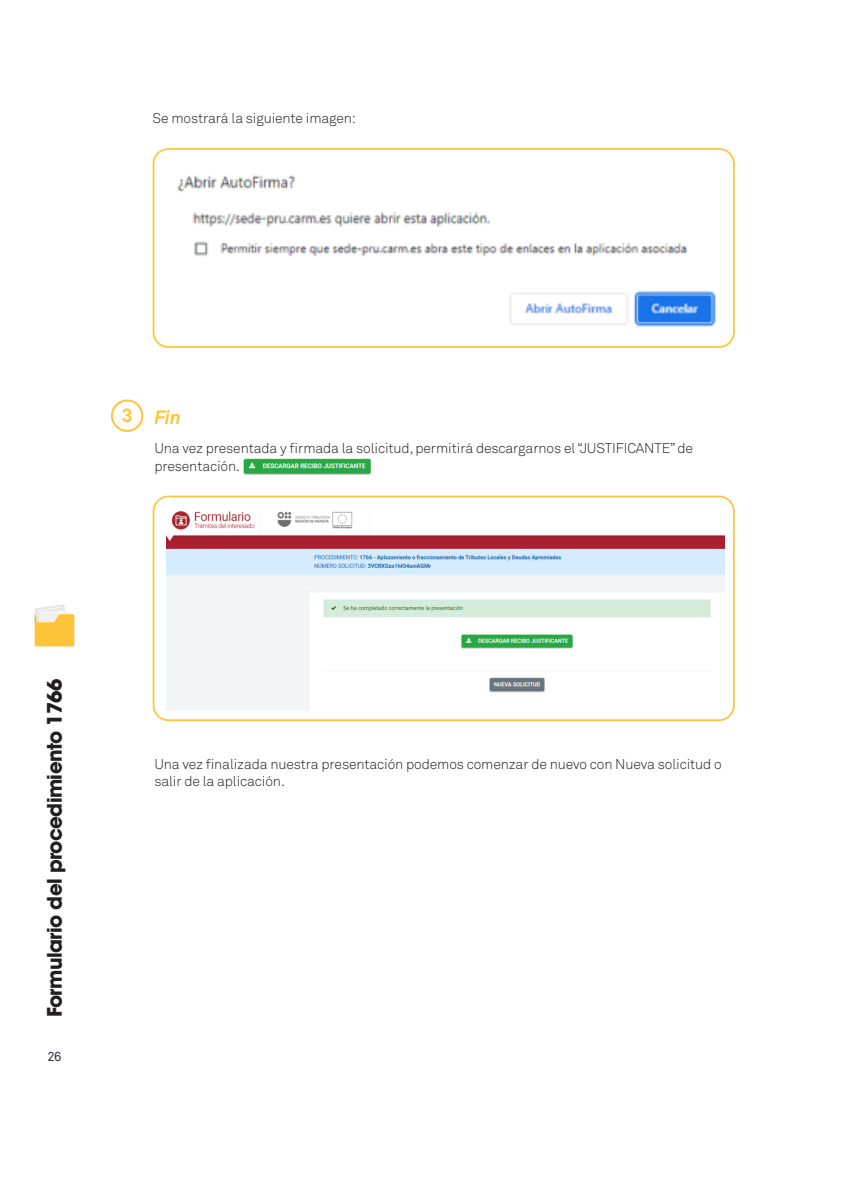
<style>
.page{position:relative;width:844px;height:1191px;background:#fff}
.page>*{position:absolute;margin:0;border:0;box-sizing:border-box;transform-origin:0 0}
.t1{font:700 19.95px "ITC Avant Garde Std";letter-spacing:-.03em;color:#231f20}
.t2{font:italic 700 19.07px "Akkurat";color:#fec53a}
.t3{font:700 19.07px "Akkurat";color:#fec53a}
.t4{font:300 14px/17.5px "Akkurat";letter-spacing:-.01em;color:#231f20}
.t5{font:12.95px "Akkurat";color:#352b48}
</style>
<div class="page">
<svg style="left:35px;top:604px;width:39px;height:42px"></svg>
<div style="left:153px;top:148px;width:581px;height:200px;border:2px solid #fec53a;border-radius:15px"></div>
<div style="left:153px;top:495px;width:581px;height:226px;border:2px solid #fec53a;border-radius:15px"></div>
<img style="left:177px;top:175px;width:539px;height:152px">
<div style="left:111px;top:399px;width:32px;height:33px;border:2px solid #fec53a;border-radius:50%"></div>
<img style="left:243px;top:458px;width:129px;height:17px">
<img style="left:167px;top:511px;width:557px;height:199px">
<p class="t4" style="left:153px;top:109px;width:205px">Se mostrará la siguiente imagen:</p>
<p class="t3" style="left:122px;top:403px;width:12px">3</p>
<p class="t2" style="left:154px;top:405px;width:28px">Fin</p>
<p class="t4" style="left:154px;top:440px;width:540px">Una vez presentada y firmada la solicitud, permitirá descargarnos el “JUSTIFICANTE” de presentación.</p>
<h1 class="t1" style="left:42px;top:1017px;width:340px;rotate:-90deg">Formulario del procedimiento 1766</h1>
<p class="t5" style="left:48px;top:1049px;width:15px">26</p>
<p class="t4" style="left:154px;top:755px;width:569px">Una vez finalizada nuestra presentación podemos comenzar de nuevo con Nueva solicitud o salir de la aplicación.</p>
</div>
